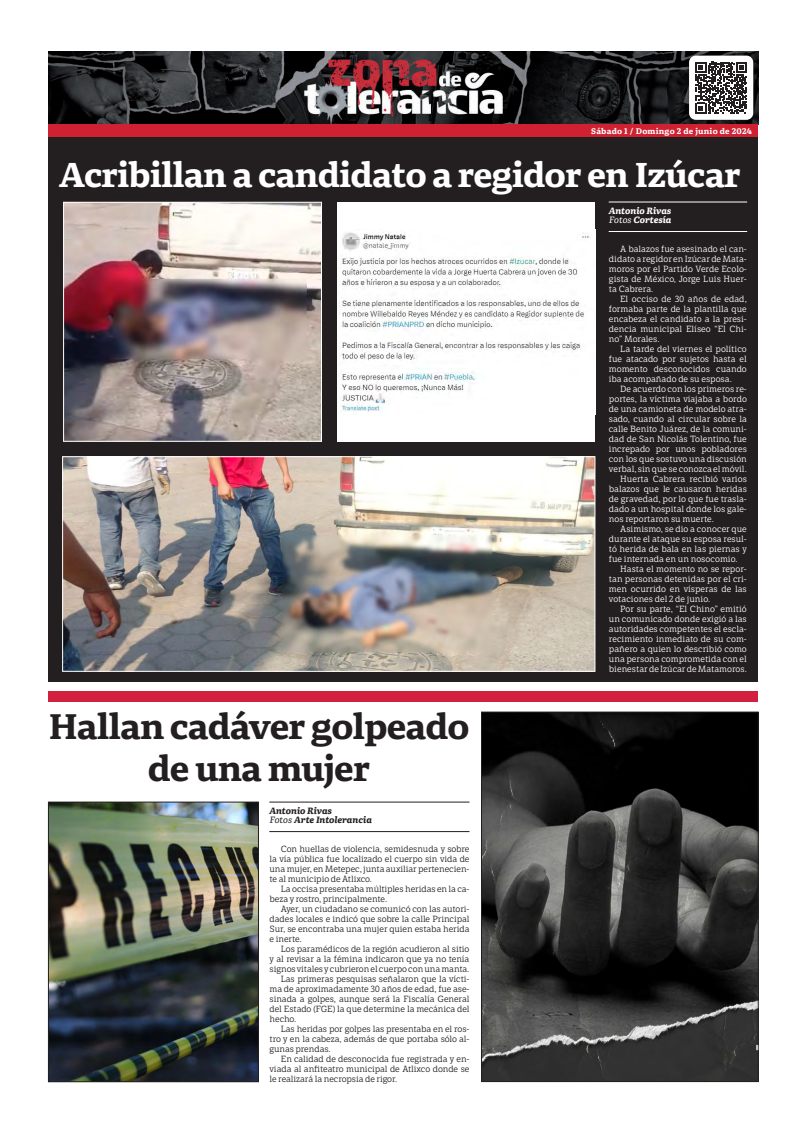
<style>
.page{position:relative;width:792px;height:1134px;background:#fff}
.page>*{position:absolute;margin:0;border:0;box-sizing:border-box;transform-origin:0 0}
.t1{font:700 35px/42px "Portada Text";letter-spacing:-.025em;color:#231f20;text-align:center}
.t2{font:700 34px "Portada Text";letter-spacing:-.025em;color:#fff}
.t3{font:italic 700 9px/9px "Portada Text";letter-spacing:-.015em;color:#231f20}
.t4{font:italic 700 9px/9px "Portada Text";letter-spacing:-.015em;color:#fff}
.t5{font:8.7px/10px "LFT Etica Sheriff";color:#fff;text-align:justify}
.t6{font:8.7px/10px "LFT Etica Sheriff";letter-spacing:-.01em;color:#231f20;text-align:justify}
.t7{font:700 8px "Portada Text";letter-spacing:.025em;color:#fff}
.s1{font-weight:400}
</style>
<div class="page">
<div style="left:48px;top:137px;width:710px;height:545px;background:#231f20"></div>
<hr style="left:609px;top:202px;width:138px;height:1px;background:#fff">
<hr style="left:609px;top:231px;width:138px;height:1px;background:#fff">
<hr style="left:269px;top:802px;width:201px;height:1px;background:#231f20">
<hr style="left:269px;top:831px;width:201px;height:1px;background:#231f20">
<div style="left:48px;top:692px;width:710px;height:10px;background:#d1213e"></div>
<img style="left:64px;top:458px;width:529px;height:212px">
<div style="left:62px;top:456px;width:533px;height:216px;border:1px solid #fff"></div>
<div style="left:337px;top:202px;width:258px;height:239px;background:#fff"></div>
<img style="left:339px;top:232px;width:251px;height:180px">
<img style="left:483px;top:714px;width:273px;height:366px">
<div style="left:481px;top:712px;width:277px;height:370px;border:1px solid #231f20"></div>
<img style="left:50px;top:804px;width:207px;height:276px">
<div style="left:48px;top:802px;width:211px;height:280px;border:1px solid #231f20"></div>
<img style="left:48px;top:51px;width:710px;height:74px">
<div style="left:686px;top:52px;width:71px;height:71px;background:#231f20;opacity:.5"></div>
<div style="left:689px;top:56px;width:64px;height:64px;background:#fff;border-radius:7px"></div>
<svg style="left:695px;top:62px;width:52px;height:52px"></svg>
<div style="left:48px;top:125px;width:710px;height:12px;background:#d02132"></div>
<img style="left:65px;top:204px;width:255px;height:236px">
<div style="left:63px;top:202px;width:259px;height:240px;border:1px solid #fff"></div>
<p class="t7" style="left:591px;top:125px;width:162px">Sábado 1 / Domingo 2 de junio de 2024</p>
<h2 class="t2" style="left:59px;top:150px;width:683px">Acribillan a candidato a regidor en Izúcar</h2>
<p class="t4" style="left:609px;top:206px;width:64px">Antonio Rivas<br><span class="s1">Fotos</span> Cortesía</p>
<h1 class="t1" style="left:48px;top:705px;width:423px">Hallan cadáver golpeado de una mujer</h1>
<p class="t3" style="left:269px;top:806px;width:104px">Antonio Rivas<br><span class="s1">Fotos</span> Arte Intolerancia</p>
<p class="t6" style="left:270px;top:844px;width:201px;text-indent:11px">Con huellas de violencia, semidesnuda y sobre la vía pública fue localizado el cuerpo sin vida de una mujer, en Metepec, junta auxiliar pertenecien&shy;te al municipio de Atlixco.</p>
<p class="t6" style="left:270px;top:884px;width:201px;text-indent:11px">La occisa presentaba múltiples heridas en la ca&shy;beza y rostro, principalmente.</p>
<p class="t6" style="left:270px;top:904px;width:201px;text-indent:11px">Ayer, un ciudadano se comunicó con las autori&shy;dades locales e indicó que sobre la calle Principal Sur, se encontraba una mujer quien estaba herida e inerte.</p>
<p class="t6" style="left:281px;top:944px;width:190px">Los paramédicos de la región acudieron al sitio</p>
<p class="t6" style="left:270px;top:954px;width:201px">y al revisar a la fémina indicaron que ya no tenía</p>
<p class="t6" style="left:270px;top:964px;width:201px">signos vitales y cubrieron el cuerpo con una manta.</p>
<p class="t6" style="left:281px;top:974px;width:190px">Las primeras pesquisas señalaron que la vícti-</p>
<p class="t6" style="left:270px;top:984px;width:201px">ma de aproximadamente 30 años de edad, fue ase-</p>
<p class="t6" style="left:270px;top:994px;width:201px">sinada a golpes, aunque será la Fiscalía General</p>
<p class="t6" style="left:270px;top:1004px;width:201px">del Estado (FGE) la que determine la mecánica del</p>
<p class="t6" style="left:270px;top:1014px;width:28px">hecho.</p>
<p class="t6" style="left:281px;top:1024px;width:190px">Las heridas por golpes las presentaba en el ros-</p>
<p class="t6" style="left:270px;top:1034px;width:201px">tro y en la cabeza, además de que portaba sólo al-</p>
<p class="t6" style="left:270px;top:1044px;width:63px">gunas prendas.</p>
<p class="t6" style="left:281px;top:1054px;width:190px">En calidad de desconocida fue registrada y en-</p>
<p class="t6" style="left:270px;top:1064px;width:201px">viada al anfiteatro municipal de Atlixco donde se</p>
<p class="t6" style="left:270px;top:1074px;width:129px">le realizará la necropsia de rigor.</p>
<p class="t5" style="left:609px;top:244px;width:139px;text-indent:11px">A balazos fue asesinado el can&shy;didato a regidor en Izúcar de Mata&shy;moros por el Partido Verde Ecolo&shy;gista de México, Jorge Luis Huer&shy;ta Cabrera.</p>
<p class="t5" style="left:609px;top:294px;width:139px;text-indent:11px">El occiso de 30 años de edad, formaba parte de la plantilla que encabeza el candidato a la presi&shy;dencia municipal Elíseo “El Chi&shy;no” Morales.</p>
<p class="t5" style="left:609px;top:344px;width:139px;text-indent:11px">La tarde del viernes el político fue atacado por sujetos hasta el momento desconocidos cuando iba acompañado de su esposa.</p>
<p class="t5" style="left:620px;top:384px;width:128px">De acuerdo con los primeros re-</p>
<p class="t5" style="left:609px;top:394px;width:139px">portes, la víctima viajaba a bordo</p>
<p class="t5" style="left:609px;top:404px;width:139px">de una camioneta de modelo atra-</p>
<p class="t5" style="left:609px;top:414px;width:139px">sado, cuando al circular sobre la</p>
<p class="t5" style="left:609px;top:424px;width:139px">calle Benito Juárez, de la comuni-</p>
<p class="t5" style="left:609px;top:434px;width:139px">dad de San Nicolás Tolentino, fue</p>
<p class="t5" style="left:609px;top:444px;width:139px">increpado por unos pobladores</p>
<p class="t5" style="left:609px;top:454px;width:139px">con los que sostuvo una discusión</p>
<p class="t5" style="left:609px;top:464px;width:139px">verbal, sin que se conozca el móvil.</p>
<p class="t5" style="left:620px;top:474px;width:128px">Huerta Cabrera recibió varios</p>
<p class="t5" style="left:609px;top:484px;width:139px">balazos que le causaron heridas</p>
<p class="t5" style="left:609px;top:494px;width:139px">de gravedad, por lo que fue trasla-</p>
<p class="t5" style="left:609px;top:504px;width:139px">dado a un hospital donde los gale-</p>
<p class="t5" style="left:609px;top:514px;width:107px">nos reportaron su muerte.</p>
<p class="t5" style="left:620px;top:524px;width:128px">Asimismo, se dio a conocer que</p>
<p class="t5" style="left:609px;top:534px;width:139px">durante el ataque su esposa resul-</p>
<p class="t5" style="left:609px;top:544px;width:139px">tó herida de bala en las piernas y</p>
<p class="t5" style="left:609px;top:554px;width:130px">fue internada en un nosocomio.</p>
<p class="t5" style="left:620px;top:564px;width:128px">Hasta el momento no se repor-</p>
<p class="t5" style="left:609px;top:574px;width:139px">tan personas detenidas por el cri-</p>
<p class="t5" style="left:609px;top:584px;width:139px">men ocurrido en vísperas de las</p>
<p class="t5" style="left:609px;top:594px;width:103px">votaciones del 2 de junio.</p>
<p class="t5" style="left:620px;top:604px;width:128px">Por su parte, “El Chino” emitió</p>
<p class="t5" style="left:609px;top:614px;width:139px">un comunicado donde exigió a las</p>
<p class="t5" style="left:609px;top:624px;width:139px">autoridades competentes el escla-</p>
<p class="t5" style="left:609px;top:634px;width:139px">recimiento inmediato de su com-</p>
<p class="t5" style="left:609px;top:644px;width:139px">pañero a quien lo describió como</p>
<p class="t5" style="left:609px;top:654px;width:139px">una persona comprometida con el</p>
<p class="t5" style="left:609px;top:664px;width:139px">bienestar de Izúcar de Matamoros.</p>
</div>
